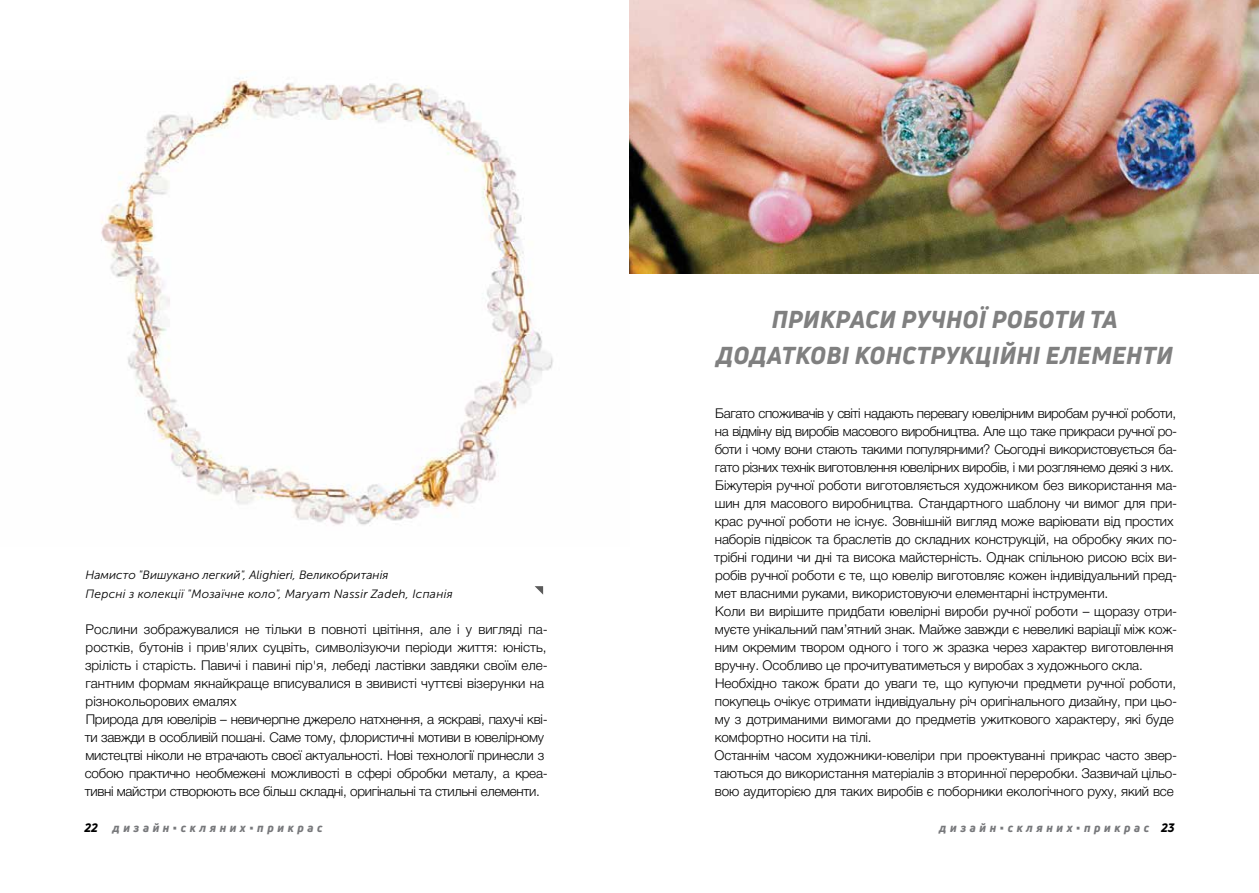
<style>
.page{position:relative;width:1259px;height:893px;background:#fff}
.page>*{position:absolute;margin:0;border:0;box-sizing:border-box;transform-origin:0 0}
.t1{font:italic 800 24px/36px "Uni Neue";letter-spacing:.02em;color:#808080;text-align:center}
.t2{font:300 13.5px/18px "Helvetica Neue Cyr";letter-spacing:-.01em;color:#000}
.t3{font:italic 12px/18.5px "Museo Sans Cyrl 300";color:#000}
.t4{font:italic 800 12px "Uni Neue";letter-spacing:.3em;color:#77787b}
.s1{color:#000}
.s2{font-family:"Calibri";font-weight:400;font-style:normal}
</style>
<div class="page">
<img style="left:101px;top:78px;width:452px;height:447px">
<svg style="left:534px;top:586px;width:9px;height:9px"></svg>
<img style="left:629px;top:0;width:630px;height:274px">
<p class="t3" style="left:85px;top:566px;width:369px">Намисто "Вишукано легкий", Alighieri, Великобританія<br>Персні з колекції "Мозаїчне коло", Maryam Nassir Zadeh, Іспанія</p>
<p class="t2" style="left:85px;top:620px;width:464px">Рослини зображувалися не тільки в повноті цвітіння, але і у вигляді па&shy;ростків, бутонів і прив'ялих суцвіть, символізуючи періоди життя: юність, зрілість і старість. Павичі і павині пір'я, лебеді ластівки завдяки своїм еле&shy;гантним формам якнайкраще вписувалися в звивисті чуттєві візерунки на різнокольорових емалях<br>Природа для ювелірів – невичерпне джерело натхнення, а яскраві, пахучі кві&shy;ти завжди в особливій пошані. Саме тому, флористичні мотиви в ювелірному мистецтві ніколи не втрачають своєї актуальності. Нові технології принесли з собою практично необмежені можливості в сфері обробки металу, а креа&shy;тивні майстри створюють все більш складні, оригінальні та стильні елементи.</p>
<h1 class="t1" style="left:716px;top:301px;width:458px">ПРИКРАСИ РУЧНОЇ РОБОТИ ТА<br>ДОДАТКОВІ КОНСТРУКЦІЙНІ ЕЛЕМЕНТИ</h1>
<p class="t2" style="left:714px;top:404px;width:464px">Багато споживачів у світі надають перевагу ювелірним виробам ручної роботи, на відміну від виробів масового виробництва. Але що таке прикраси ручної ро&shy;боти і чому вони стають такими популярними? Сьогодні використовується ба&shy;гато різних технік виготовлення ювелірних виробів, і ми розглянемо деякі з них.<br>Біжутерія ручної роботи виготовляється художником без використання ма&shy;шин для масового виробництва. Стандартного шаблону чи вимог для при&shy;крас ручної роботи не існує. Зовнішній вигляд може варіювати від простих наборів підвісок та браслетів до складних конструкцій, на обробку яких по&shy;трібні години чи дні та висока майстерність. Однак спільною рисою всіх ви&shy;робів ручної роботи є те, що ювелір виготовляє кожен індивідуальний пред&shy;мет власними руками, використовуючи елементарні інструменти.<br>Коли ви вирішите придбати ювелірні вироби ручної роботи – щоразу отри&shy;муєте унікальний пам’ятний знак. Майже завжди є невеликі варіації між кож&shy;ним окремим твором одного і того ж зразка через характер виготовлення вручну. Особливо це прочитуватиметься у виробах з художнього скла.<br>Необхідно також брати до уваги те, що купуючи предмети ручної роботи, покупець очікує отримати індивідуальну річ оригінального дизайну, при цьо&shy;му з дотриманими вимогами до предметів ужиткового характеру, які буде комфортно носити на тілі.<br>Останнім часом художники-ювеліри при проектуванні прикрас часто звер&shy;таються до використання матеріалів з вторинної переробки. Зазвичай цільо&shy;вою аудиторією для таких виробів є поборники екологічного руху, який все</p>
<p class="t4" style="left:84px;top:819px;width:239px"><span class="s1">22</span> дизайн<span class="s2">▪</span>скляних<span class="s2">▪</span>прикрас</p>
<p class="t4" style="left:939px;top:819px;width:237px">дизайн<span class="s2">▪</span>скляних<span class="s2">▪</span>прикрас <span class="s1">23</span></p>
</div>
